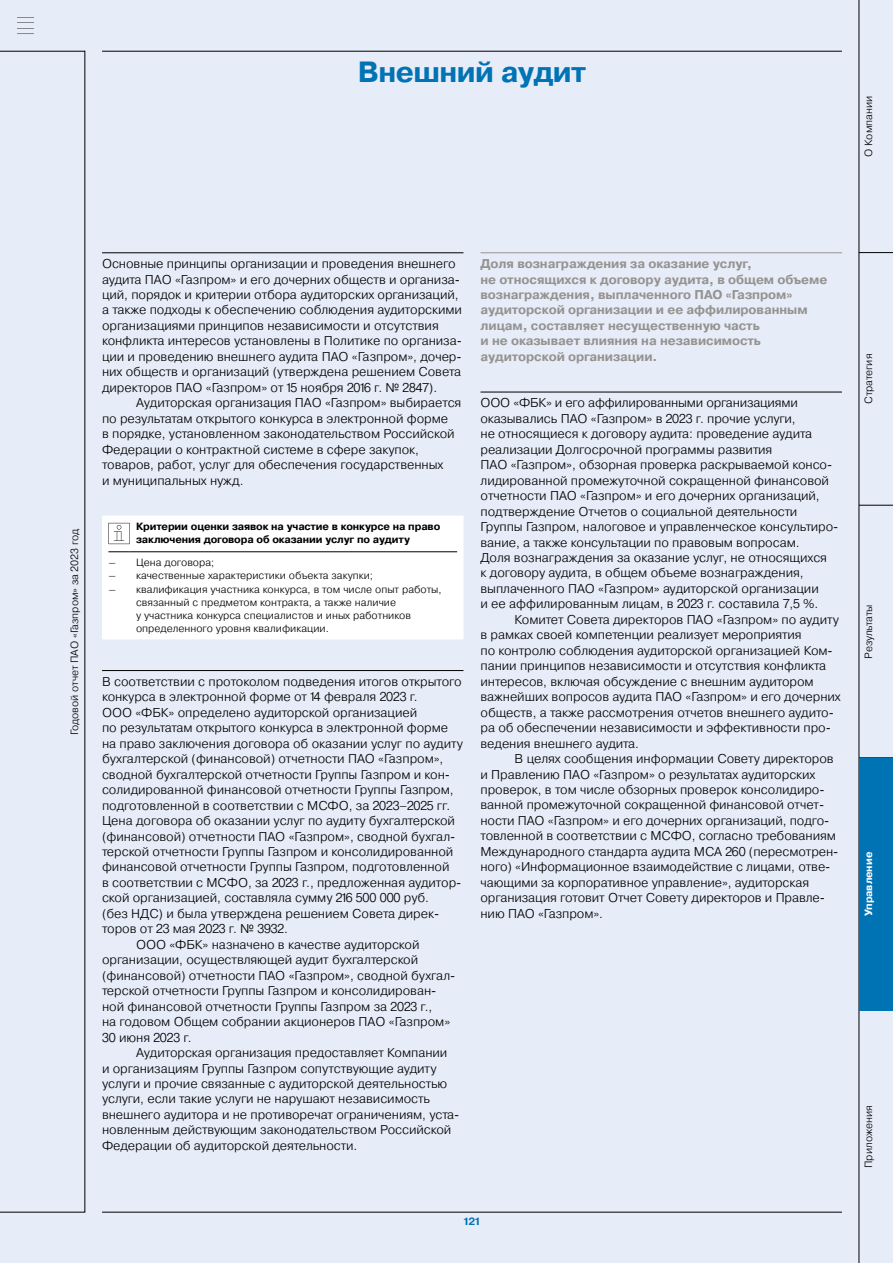
<style>
.page{position:relative;width:893px;height:1263px;background:#e7edf8}
.page>*{position:absolute;margin:0;border:0;box-sizing:border-box;transform-origin:0 0}
.t1{font:700 29.25px "Pragmatica";letter-spacing:-.02em;color:#0073b5}
.t2{font:300 12.75px/15.5px "Pragmatica";letter-spacing:-.005em;color:#000}
.t3{font:700 12.75px/15.5px "Pragmatica";letter-spacing:-.005em;color:#959391}
.t4{font:300 10.5px/13px "Pragmatica";color:#000;scale:1.2 1}
.t5{font:700 10.5px/12.6px "Pragmatica";letter-spacing:-.01em;color:#000}
.t6{font:300 10.5px "Pragmatica";color:#000}
.t7{font:700 10.5px "Pragmatica";letter-spacing:-.01em;color:#fff}
.t8{font:300 10.5px "Pragmatica";letter-spacing:-.02em;color:#000}
.t9{font:700 10.5px "Pragmatica";color:#0073b5}
</style>
<div class="page">
<hr style="left:859px;top:0;width:1px;height:1263px;background:#000">
<hr style="left:859px;top:252px;width:34px;height:1px;background:#000">
<hr style="left:859px;top:1010px;width:34px;height:1px;background:#000">
<hr style="left:859px;top:757px;width:34px;height:1px;background:#000">
<hr style="left:859px;top:505px;width:34px;height:1px;background:#000">
<hr style="left:102px;top:1212px;width:740px;height:1px;background:#000">
<div style="left:859px;top:758px;width:34px;height:252px;background:#0073b5"></div>
<hr style="left:102px;top:253px;width:361px;height:1px;background:#000">
<hr style="left:102px;top:670px;width:361px;height:1px;background:#000">
<div style="left:102px;top:516px;width:361px;height:123px;background:#fff"></div>
<hr style="left:480px;top:253px;width:362px;height:1px;background:#959391">
<hr style="left:480px;top:392px;width:362px;height:1px;background:#000">
<hr style="left:102px;top:51px;width:740px;height:1px;background:#000">
<svg style="left:17px;top:17px;width:17px;height:17px"></svg>
<h1 class="t1" style="left:358px;top:53px;width:230px">Внешний аудит</h1>
<p class="t6" style="left:862px;top:157px;width:63px;rotate:-90deg">О Компании</p>
<p class="t6" style="left:68px;top:735px;width:208px;rotate:-90deg">Годовой отчет ПАО «Газпром» за 2023 год</p>
<p class="t2" style="left:102px;top:256px;width:362px">Основные принципы организации и проведения внешнего аудита ПАО «Газпром» и его дочерних обществ и организа&shy;ций , порядок и критерии отбора аудиторских организаций, а также подходы к обеспечению соблюдения аудиторскими организациями принципов независимости и отсутствия конфликта интересов установлены в Политике по организа&shy;ции и проведению внешнего аудита ПАО «Газпром», дочер&shy;них обществ и организаций (утверждена решением Совета директоров ПАО «Газпром» от 15 ноября 2016 г. № 2847).</p>
<p class="t2" style="left:102px;top:395px;width:361px;text-indent:34px">Аудиторская организация ПАО «Газпром» выбирается по результатам открытого конкурса в электронной форме<br>в порядке, установленном законодательством Российской Федерации о контрактной системе в сфере закупок, товаров, работ, услуг для обеспечения государственных<br>и муниципальных нужд.</p>
<p class="t5" style="left:136px;top:520px;width:306px">Критерии оценки заявок на участие в конкурсе на право заключения договора об оказании услуг по аудиту</p>
<p class="t4" style="left:108px;top:556px;width:90px">– Цена договора;</p>
<p class="t4" style="left:108px;top:569px;width:222px">– качественные характеристики объекта закупки;</p>
<p class="t4" style="left:136px;top:582px;width:256px;text-indent:-28px">– квалификация участника конкурса, в том числе опыт работы, связанный с предметом контракта, а также наличие<br>у участника конкурса специалистов и иных работников определенного уровня квалификации.</p>
<p class="t2" style="left:102px;top:673px;width:361px">В соответствии с протоколом подведения итогов открытого</p>
<p class="t2" style="left:102px;top:689px;width:317px">конкурса в электронной форме от 14 февраля 2023 г.</p>
<p class="t2" style="left:102px;top:704px;width:317px">ООО «ФБК» определено аудиторской организацией</p>
<p class="t2" style="left:102px;top:720px;width:348px">по результатам открытого конкурса в электронной форме</p>
<p class="t2" style="left:102px;top:735px;width:362px">на право заключения договора об оказании услуг по аудиту</p>
<p class="t2" style="left:102px;top:751px;width:343px">бухгалтерской (финансовой) отчетности ПАО «Газпром»,</p>
<p class="t2" style="left:102px;top:766px;width:349px">сводной бухгалтерской отчетности Группы Газпром и кон-</p>
<p class="t2" style="left:102px;top:782px;width:353px">солидированной финансовой отчетности Группы Газпром,</p>
<p class="t2" style="left:102px;top:797px;width:350px">подготовленной в соответствии с МСФО, за 2023–2025 гг.</p>
<p class="t2" style="left:102px;top:813px;width:354px">Цена договора об оказании услуг по аудиту бухгалтерской</p>
<p class="t2" style="left:102px;top:828px;width:355px">(финансовой) отчетности ПАО «Газпром», сводной бухгал-</p>
<p class="t2" style="left:102px;top:843px;width:353px">терской отчетности Группы Газпром и консолидированной</p>
<p class="t2" style="left:102px;top:859px;width:349px">финансовой отчетности Группы Газпром, подготовленной</p>
<p class="t2" style="left:102px;top:874px;width:361px">в соответствии с МСФО, за 2023 г., предложенная аудитор-</p>
<p class="t2" style="left:102px;top:890px;width:329px">ской организацией, составляла сумму 216 500 000 руб.</p>
<p class="t2" style="left:102px;top:905px;width:337px">(без НДС) и была утверждена решением Совета дирек-</p>
<p class="t2" style="left:102px;top:921px;width:187px">торов от 23 мая 2023 г. № 3932.</p>
<p class="t2" style="left:136px;top:936px;width:285px">ООО «ФБК» назначено в качестве аудиторской</p>
<p class="t2" style="left:102px;top:952px;width:318px">организации, осуществляющей аудит бухгалтерской</p>
<p class="t2" style="left:102px;top:967px;width:355px">(финансовой) отчетности ПАО «Газпром», сводной бухгал-</p>
<p class="t2" style="left:102px;top:983px;width:336px">терской отчетности Группы Газпром и консолидирован-</p>
<p class="t2" style="left:102px;top:998px;width:332px">ной финансовой отчетности Группы Газпром за 2023 г.,</p>
<p class="t2" style="left:102px;top:1014px;width:350px">на годовом Общем собрании акционеров ПАО «Газпром»</p>
<p class="t2" style="left:102px;top:1029px;width:91px">30 июня 2023 г.</p>
<p class="t2" style="left:136px;top:1045px;width:313px">Аудиторская организация предоставляет Компании</p>
<p class="t2" style="left:102px;top:1060px;width:336px">и организациям Группы Газпром сопутствующие аудиту</p>
<p class="t2" style="left:102px;top:1075px;width:347px">услуги и прочие связанные с аудиторской деятельностью</p>
<p class="t2" style="left:102px;top:1091px;width:330px">услуги, если такие услуги не нарушают независимость</p>
<p class="t2" style="left:102px;top:1106px;width:359px">внешнего аудитора и не противоречат ограничениям, уста-</p>
<p class="t2" style="left:102px;top:1122px;width:351px">новленным действующим законодательством Российской</p>
<p class="t2" style="left:102px;top:1137px;width:257px">Федерации об аудиторской деятельности.</p>
<p class="t3" style="left:480px;top:256px;width:348px">Доля вознаграждения за оказание услуг,<br>не относящихся к договору аудита, в общем объеме вознаграждения, выплаченного ПАО «Газпром» аудиторской организации и ее аффилированным лицам, составляет несущественную часть<br>и не оказывает влияния на независимость аудиторской организации.</p>
<p class="t2" style="left:480px;top:395px;width:359px">ООО «ФБК» и его аффилированными организациями оказывались ПАО «Газпром» в 2023 г. прочие услуги,<br>не относящиеся к договору аудита: проведение аудита реализации Долгосрочной программы развития<br>ПАО «Газпром», обзорная проверка раскрываемой консо&shy;лидированной промежуточной сокращенной финансовой отчетности ПАО «Газпром» и его дочерних организаций, подтверждение Отчетов о социальной деятельности Группы Газпром, налоговое и управленческое консультиро&shy;вание, а также консультации по правовым вопросам.<br>Доля вознаграждения за оказание услуг, не относящихся<br>к договору аудита, в общем объеме вознаграждения, выплаченного ПАО «Газпром» аудиторской организации<br>и ее аффилированным лицам, в 2023 г. составила 7,5 %.</p>
<p class="t2" style="left:480px;top:611px;width:362px;text-indent:34px">Комитет Совета директоров ПАО «Газпром» по аудиту в рамках своей компетенции реализует мероприятия<br>по контролю соблюдения аудиторской организацией Ком&shy;пании принципов независимости и отсутствия конфликта интересов, включая обсуждение с внешним аудитором важнейших вопросов аудита ПАО «Газпром» и его дочерних обществ, а также рассмотрения отчетов внешнего аудито&shy;ра об обеспечении независимости и эффективности про&shy;ведения внешнего аудита.</p>
<p class="t2" style="left:480px;top:751px;width:359px;text-indent:34px">В целях сообщения информации Совету директоров и Правлению ПАО «Газпром» о результатах аудиторских проверок, в том числе обзорных проверок консолидиро&shy;ванной промежуточной сокращенной финансовой отчет&shy;ности ПАО «Газпром» и его дочерних организаций, подго&shy;товленной в соответствии с МСФО, согласно требованиям Международного стандарта аудита МСА 260 (пересмотрен&shy;ного) «Информационное взаимодействие с лицами, отве&shy;чающими за корпоративное управление», аудиторская организация готовит Отчет Совету директоров и Правле&shy;нию ПАО «Газпром».</p>
<p class="t9" style="left:463px;top:1214px;width:20px">121</p>
<p class="t6" style="left:862px;top:404px;width:52px;rotate:-90deg">Стратегия</p>
<p class="t8" style="left:862px;top:659px;width:56px;rotate:-90deg">Результаты</p>
<p class="t7" style="left:862px;top:916px;width:66px;rotate:-90deg">Управление</p>
<p class="t6" style="left:862px;top:1168px;width:64px;rotate:-90deg">Приложения</p>
</div>
